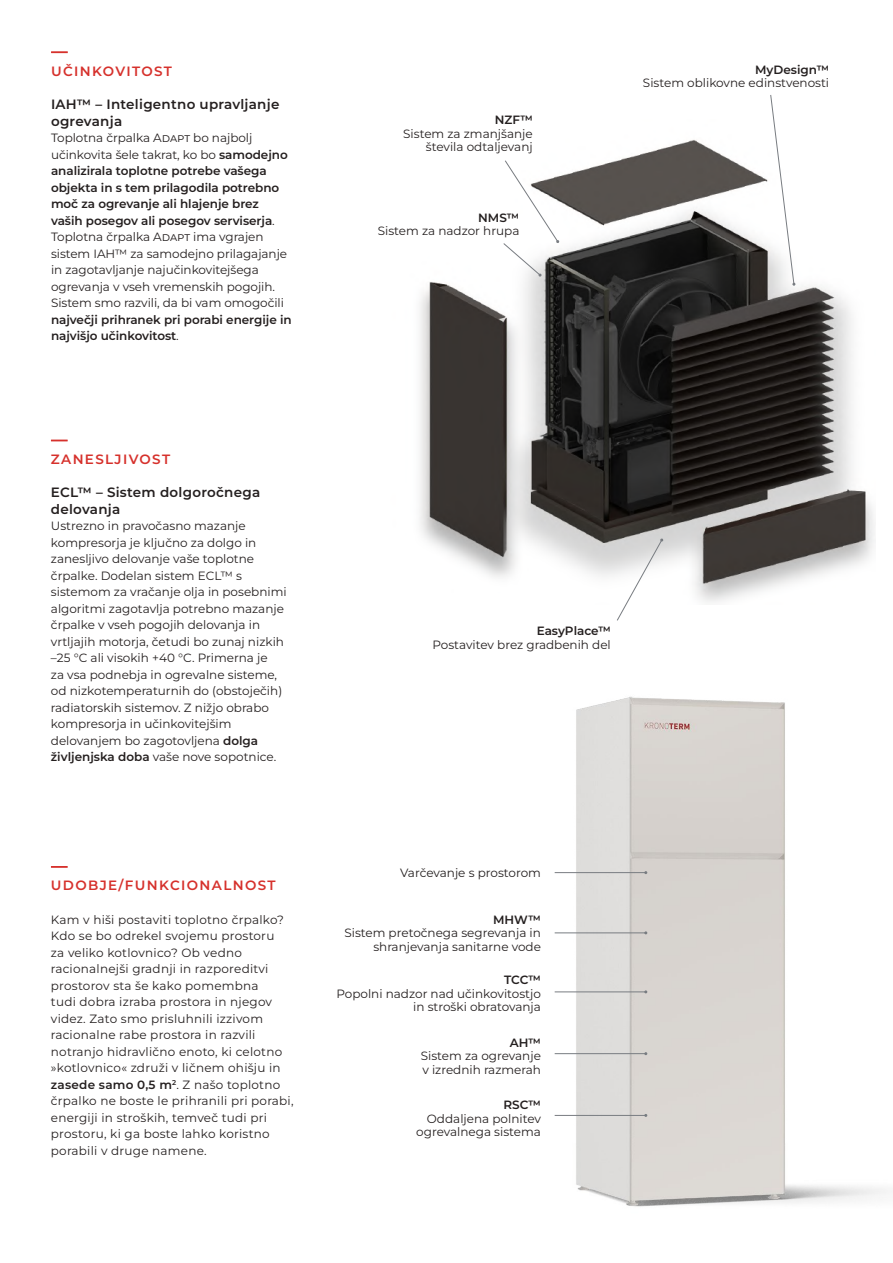
<style>
.page{position:relative;width:893px;height:1263px;background:#fff}
.page>*{position:absolute;margin:0;border:0;box-sizing:border-box;transform-origin:0 0}
.t1{font:600 13.5px/16.5px "Montserrat";letter-spacing:.02em;color:#241f1f}
.t2{font:600 13.5px "Montserrat";letter-spacing:.1em;color:#d6312c}
.t3{font:12px/16.5px "Montserrat";color:#241f1f;text-align:right}
.t4{font:12px/16.5px "Montserrat";letter-spacing:.02em;color:#241f1f}
.t5{font:600 12px/16.5px "Montserrat";letter-spacing:-.005em;color:#241f1f}
.s1{font-weight:600}
.s2{font-weight:400}
</style>
<div class="page">
<img style="left:554px;top:696px;width:338px;height:511px">
<svg style="left:51px;top:51px;width:17px;height:2px"></svg>
<img style="left:420px;top:140px;width:455px;height:462px">
<svg style="left:51px;top:866px;width:17px;height:2px"></svg>
<svg style="left:51px;top:440px;width:17px;height:1px"></svg>
<svg style="left:770px;top:95px;width:25px;height:191px"></svg>
<hr style="left:555px;top:872px;width:91px;height:1px;background:#787c81">
<hr style="left:555px;top:932px;width:91px;height:1px;background:#787c81">
<hr style="left:555px;top:991px;width:91px;height:1px;background:#787c81">
<hr style="left:555px;top:1053px;width:91px;height:1px;background:#787c81">
<hr style="left:555px;top:1115px;width:91px;height:1px;background:#787c81">
<svg style="left:616px;top:538px;width:47px;height:83px"></svg>
<svg style="left:503px;top:160px;width:56px;height:117px"></svg>
<p class="t2" style="left:51px;top:61px;width:122px">UČINKOVITOST</p>
<p class="t1" style="left:51px;top:95px;width:230px">IAH™ – Inteligentno upravljanje ogrevanja</p>
<p class="t3" style="left:51px;top:129px;width:238px;text-align:left">Toplotna črpalka Adapt bo najbolj učinkovita šele takrat, ko bo <span class="s1">samodejno analizirala toplotne potrebe vašega objekta in s tem prilagodila potrebno moč za ogrevanje ali hlajenje brez vaših posegov ali posegov serviserja</span>.<br>Toplotna črpalka Adapt ima vgrajen sistem IAH™ za samodejno prilagajanje in zagotavljanje najučinkovitejšega ogrevanja v vseh vremenskih pogojih.<br>Sistem smo razvili, da bi vam omogočili</p>
<p class="t5" style="left:51px;top:311px;width:242px">največji prihranek pri porabi energije in najvišjo učinkovitost<span class="s2">.</span></p>
<p class="t2" style="left:51px;top:450px;width:121px">ZANESLJIVOST</p>
<p class="t1" style="left:51px;top:484px;width:211px">ECL™ – Sistem dolgoročnega delovanja</p>
<p class="t3" style="left:51px;top:517px;width:237px;text-align:left">Ustrezno in pravočasno mazanje kompresorja je ključno za dolgo in zanesljivo delovanje vaše toplotne črpalke. Dodelan sistem ECL™ s sistemom za vračanje olja in posebnimi algoritmi zagotavlja potrebno mazanje črpalke v vseh pogojih delovanja in vrtljajih motorja, četudi bo zunaj nizkih –25 °C ali visokih +40 °C. Primerna je<br>za vsa podnebja in ogrevalne sisteme, od nizkotemperaturnih do (obstoječih) radiatorskih sistemov. Z nižjo obrabo kompresorja in učinkovitejšim delovanjem bo zagotovljena <span class="s1">dolga življenjska doba</span> vaše nove sopotnice.</p>
<p class="t2" style="left:51px;top:876px;width:226px">UDOBJE/FUNKCIONALNOST</p>
<p class="t4" style="left:51px;top:911px;width:244px">Kam v hiši postaviti toplotno črpalko?<br>Kdo se bo odrekel svojemu prostoru<br>za veliko kotlovnico? Ob vedno racionalnejši gradnji in razporeditvi prostorov sta še kako pomembna<br>tudi dobra izraba prostora in njegov videz. Zato smo prisluhnili izzivom racionalne rabe prostora in razvili notranjo hidravlično enoto, ki celotno »kotlovnico« združi v ličnem ohišju in <span class="s1">zasede samo 0,5 m</span><sup>2</sup>. Z našo toplotno črpalko ne boste le prihranili pri porabi, energiji in stroških, temveč tudi pri prostoru, ki ga boste lahko koristno porabili v druge namene.</p>
<p class="t5" style="left:495px;top:111px;width:40px">NZF™</p>
<p class="t3" style="left:403px;top:126px;width:131px;line-height:13.5px">Sistem za zmanjšanje števila odtaljevanj</p>
<p class="t5" style="left:478px;top:209px;width:43px">NMS™</p>
<p class="t3" style="left:378px;top:222px;width:143px">Sistem za nadzor hrupa</p>
<p class="t5" style="left:755px;top:61px;width:76px">MyDesign™</p>
<p class="t3" style="left:643px;top:74px;width:188px">Sistem oblikovne edinstvenosti</p>
<p class="t5" style="left:537px;top:622px;width:76px">EasyPlace™</p>
<p class="t3" style="left:432px;top:636px;width:180px">Postavitev brez gradbenih del</p>
<p class="t3" style="left:400px;top:864px;width:142px">Varčevanje s prostorom</p>
<p class="t5" style="left:493px;top:911px;width:49px">MHW™</p>
<p class="t3" style="left:344px;top:926px;width:198px;line-height:13.5px">Sistem pretočnega segrevanja in shranjevanja sanitarne vode</p>
<p class="t5" style="left:504px;top:971px;width:38px">TCC™</p>
<p class="t3" style="left:336px;top:986px;width:206px;line-height:13.5px">Popolni nadzor nad učinkovitostjo in stroški obratovanja</p>
<p class="t5" style="left:510px;top:1034px;width:33px">AH™</p>
<p class="t3" style="left:421px;top:1049px;width:122px;line-height:13.5px;text-align:left">Sistem za ogrevanje v izrednih razmerah</p>
<p class="t5" style="left:503px;top:1096px;width:39px">RSC™</p>
<p class="t3" style="left:416px;top:1111px;width:126px;line-height:13.5px">Oddaljena polnitev ogrevalnega sistema</p>
</div>
